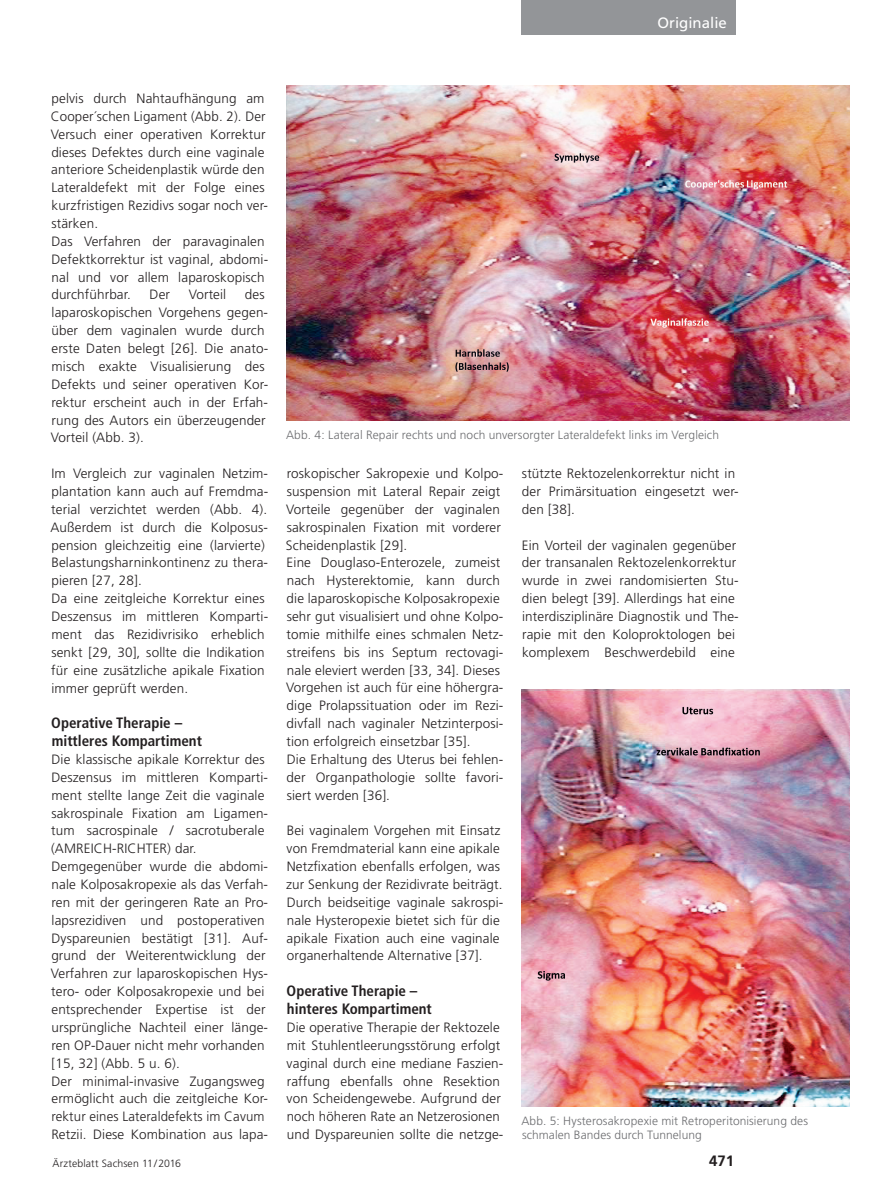
<style>
.page{position:relative;width:893px;height:1191px;background:#fff}
.page>*{position:absolute;margin:0;border:0;box-sizing:border-box;transform-origin:0 0}
.t1{font:700 condensed 15px/17.9px "Frutiger";color:#231f20}
.t2{font:15px "Frutiger";color:#fff}
.t3{font:700 15px "Frutiger";color:#231f20}
.t4{font:300 13.5px/17.9px "Frutiger";letter-spacing:.01em;color:#231f20}
.t5{font:300 12px/14.2px "Frutiger";letter-spacing:.005em;color:#6c6d70}
.t6{font:300 10.5px "Frutiger";letter-spacing:.01em;color:#231f20}
</style>
<div class="page">
<div style="left:522px;top:0;width:214px;height:34px;background:#939598"></div>
<img style="left:286px;top:85px;width:564px;height:336px">
<img style="left:522px;top:689px;width:328px;height:417px">
<p class="t2" style="left:658px;top:14px;width:71px">Originalie</p>
<p class="t4" style="left:51px;top:89px;width:219px">pelvis durch Nahtaufhängung am<br>Cooper´schen Ligament (Abb. 2). Der<br>Versuch einer operativen Korrektur dieses Defektes durch eine vaginale anteriore Scheidenplastik würde den<br>Lateraldefekt mit der Folge eines kurzfristigen Rezidivs sogar noch ver&shy;stärken.<br>Das Verfahren der paravaginalen<br>Defektkorrektur ist vaginal, abdomi&shy;nal und vor allem laparoskopisch durchführbar.</p>
<p class="t4" style="left:51px;top:286px;width:219px;text-indent:194px">des laparoskopischen Vorgehens gegen&shy;über dem vaginalen wurde durch erste Daten belegt [26]. Die anato&shy;misch exakte Visualisierung des<br>Defekts und seiner operativen Kor&shy;rektur erscheint auch in der Erfah&shy;rung des Autors ein überzeugender<br>Vorteil (Abb. 3).</p>
<p class="t4" style="left:50px;top:464px;width:219px">Im Vergleich zur vaginalen Netzim&shy;plantation kann auch auf Fremdma&shy;terial verzichtet werden (Abb. 4).<br>Außerdem ist durch die Kolposus&shy;pension gleichzeitig eine (larvierte)<br>Belastungsharninkontinenz zu thera&shy;pieren [27, 28].<br>Da eine zeitgleiche Korrektur eines Deszensus im mittleren Komparti&shy;ment das Rezidivrisiko erheblich senkt [29, 30], sollte die Indikation für eine zusätzliche apikale Fixation immer geprüft werden.</p>
<p class="t1" style="left:51px;top:714px;width:152px">Operative Therapie – mittleres Kompartiment</p>
<p class="t4" style="left:51px;top:750px;width:219px">Die klassische apikale Korrektur des Deszensus im mittleren Komparti&shy;ment stellte lange Zeit die vaginale sakrospinale Fixation am Ligamen&shy;tum sacrospinale / sacrotuberale (AMREICH-RICHTER) dar.<br>Demgegenüber wurde die abdomi&shy;nale Kolposakropexie als das Verfah&shy;ren mit der geringeren Rate an Pro&shy;lapsrezidiven und postoperativen Dyspareunien bestätigt [31]. Auf&shy;grund der Weiterentwicklung der Verfahren zur laparoskopischen Hys&shy;tero- oder Kolposakropexie und bei entsprechender Expertise ist der ursprüngliche Nachteil einer länge&shy;ren OP-Dauer nicht mehr vorhanden [15, 32] (Abb. 5 u. 6).<br>Der minimal-invasive Zugangsweg ermöglicht auch die zeitgleiche Kor&shy;rektur eines Lateraldefekts im Cavum Retzii. Diese Kombination aus lapa-</p>
<p class="t4" style="left:150px;top:286px;width:22px">Der</p>
<p class="t4" style="left:189px;top:286px;width:39px">Vorteil</p>
<p class="t5" style="left:286px;top:427px;width:434px">Abb. 4: Lateral Repair rechts und noch unversorgter Lateraldefekt links im Vergleich</p>
<p class="t4" style="left:286px;top:464px;width:219px">roskopischer Sakropexie und Kolpo&shy;suspension mit Lateral Repair zeigt Vorteile gegenüber der vaginalen sakrospinalen Fixation mit vorderer Scheidenplastik [29].<br>Eine Douglaso-Enterozele, zumeist nach Hysterektomie, kann durch die laparoskopische Kolposakropexie sehr gut visualisiert und ohne Kolpo&shy;tomie mithilfe eines schmalen Netz&shy;streifens bis ins Septum rectovagi&shy;nale eleviert werden [33, 34]. Dieses Vorgehen ist auch für eine höhergra&shy;dige Prolapssituation oder im Rezi&shy;divfall nach vaginaler Netzinterposi&shy;tion erfolgreich einsetzbar [35].<br>Die Erhaltung des Uterus bei fehlen&shy;der Organpathologie sollte favori&shy;siert werden [36].</p>
<p class="t4" style="left:286px;top:821px;width:219px">Bei vaginalem Vorgehen mit Einsatz von Fremdmaterial kann eine apikale Netzfixation ebenfalls erfolgen, was zur Senkung der Rezidivrate beiträgt.<br>Durch beidseitige vaginale sakrospi&shy;nale Hysteropexie bietet sich für die apikale Fixation auch eine vaginale organerhaltende Alternative [37].</p>
<p class="t1" style="left:287px;top:982px;width:147px">Operative Therapie – hinteres Kompartiment</p>
<p class="t4" style="left:287px;top:1018px;width:218px">Die operative Therapie der Rektozele mit Stuhlentleerungsstörung erfolgt vaginal durch eine mediane Faszien&shy;raffung ebenfalls ohne Resektion von Scheidengewebe. Aufgrund der noch höheren Rate an Netzerosionen und Dyspareunien sollte die netzge-</p>
<p class="t4" style="left:522px;top:464px;width:218px">stützte Rektozelenkorrektur nicht in der Primärsituation eingesetzt wer&shy;den [38].</p>
<p class="t4" style="left:522px;top:536px;width:218px">Ein Vorteil der vaginalen gegenüber der transanalen Rektozelenkorrektur wurde in zwei randomisierten Stu&shy;dien belegt [39]. Allerdings hat eine interdisziplinäre Diagnostik und The&shy;rapie mit den Koloproktologen bei komplexem Beschwerdebild eine</p>
<p class="t5" style="left:521px;top:1113px;width:288px">Abb. 5: Hysterosakropexie mit Retroperitonisierung des schmalen Bandes durch Tunnelung</p>
<p class="t6" style="left:53px;top:1157px;width:130px">Ärzteblatt Sachsen 11/2016</p>
<p class="t3" style="left:709px;top:1151px;width:27px">471</p>
</div>
